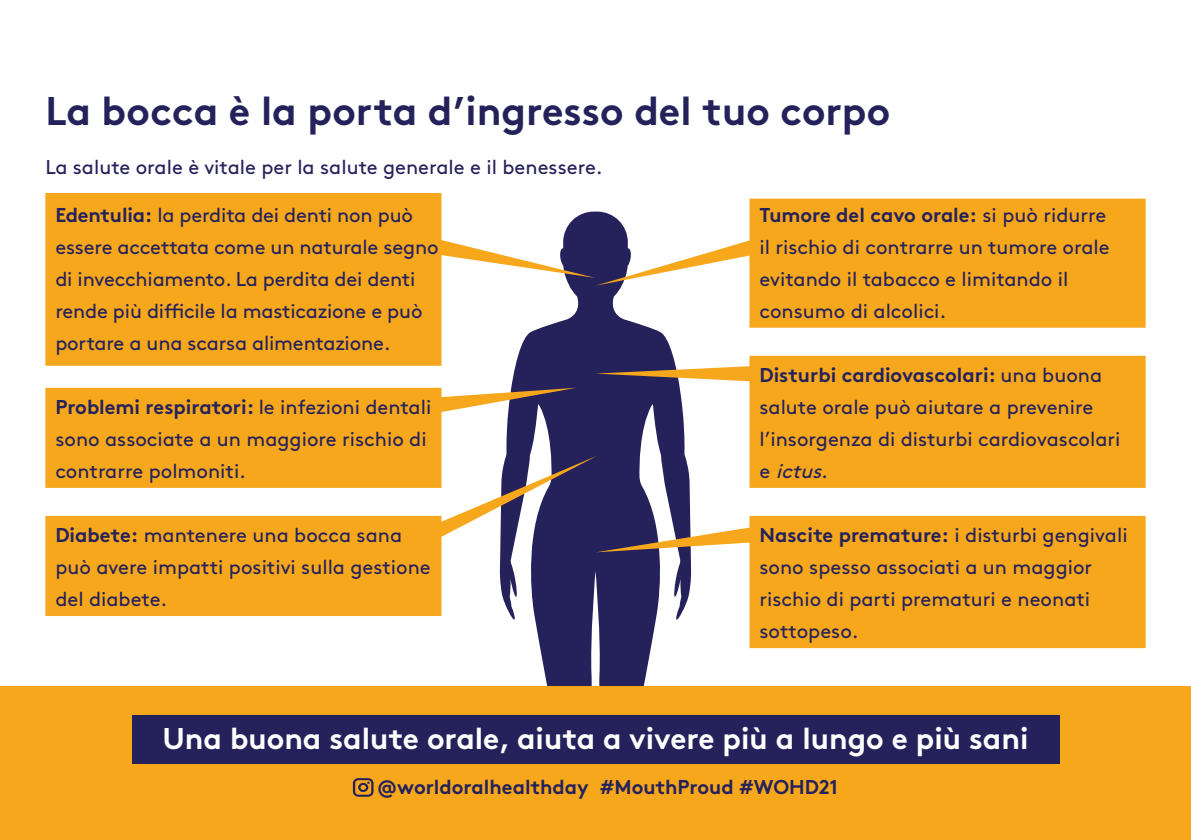
<style>
.page{position:relative;width:1191px;height:840px;background:#fff}
.page>*{position:absolute;margin:0;border:0;box-sizing:border-box;transform-origin:0 0}
.t1{font:700 40px "Brown";color:#25225b}
.t2{font:700 30px "Brown";color:#fff}
.t3{font:20px/32px "Brown";color:#25225b}
.t4{font:700 20px "Brown";color:#25225b}
.s1{font-weight:700}
.s2{font-style:italic}
</style>
<div class="page">
<svg style="left:500px;top:211px;width:191px;height:474px;fill:#25225b"></svg>
<div style="left:749px;top:355px;width:396px;height:132px;background:#f7a71c"></div>
<div style="left:45px;top:515px;width:396px;height:100px;background:#f7a71c"></div>
<div style="left:749px;top:198px;width:396px;height:129px;background:#f7a71c"></div>
<div style="left:749px;top:515px;width:396px;height:132px;background:#f7a71c"></div>
<div style="left:45px;top:387px;width:396px;height:100px;background:#f7a71c"></div>
<svg style="left:431px;top:387px;width:145px;height:26px"></svg>
<svg style="left:441px;top:237px;width:318px;height:48px"></svg>
<svg style="left:595px;top:365px;width:164px;height:16px"></svg>
<svg style="left:431px;top:455px;width:328px;height:97px"></svg>
<div style="left:0;top:685px;width:1191px;height:154px;background:#f7a71c"></div>
<div style="left:132px;top:715px;width:927px;height:48px;background:#25225b"></div>
<svg style="left:353px;top:778px;width:20px;height:18px"></svg>
<div style="left:45px;top:193px;width:396px;height:172px;background:#f7a71c"></div>
<h1 class="t1" style="left:45px;top:79px;width:846px">La bocca è la porta d’ingresso del tuo corpo</h1>
<p class="t3" style="left:45px;top:149px;width:559px">La salute orale è vitale per la salute generale e il benessere.</p>
<p class="t3" style="left:759px;top:197px;width:352px"><span class="s1">Tumore del cavo orale:</span> si può ridurre il rischio di contrarre un tumore orale evitando il tabacco e limitando il consumo di alcolici.</p>
<p class="t3" style="left:55px;top:197px;width:385px"><span class="s1">Edentulia:</span> la perdita dei denti non può essere accettata come un naturale segno di invecchiamento. La perdita dei denti rende più difficile la masticazione e può portare a una scarsa alimentazione.</p>
<p class="t3" style="left:55px;top:389px;width:377px"><span class="s1">Problemi respiratori:</span> le infezioni dentali sono associate a un maggiore rischio di contrarre polmoniti.</p>
<p class="t3" style="left:759px;top:357px;width:362px"><span class="s1">Disturbi cardiovascolari:</span> una buona salute orale può aiutare a prevenire l’insorgenza di disturbi cardiovascolari e <span class="s2">ictus</span>.</p>
<p class="t3" style="left:55px;top:517px;width:377px"><span class="s1">Diabete:</span> mantenere una bocca sana può avere impatti positivi sulla gestione del diabete.</p>
<p class="t3" style="left:759px;top:517px;width:370px"><span class="s1">Nascite premature:</span> i disturbi gengivali sono spesso associati a un maggior rischio di parti prematuri e neonati sottopeso.</p>
<h2 class="t2" style="left:162px;top:713px;width:867px">Una buona salute orale, aiuta a vivere più a lungo e più sani</h2>
<p class="t4" style="left:377px;top:770px;width:462px">@worldoralhealthday #MouthProud #WOHD21</p>
</div>
